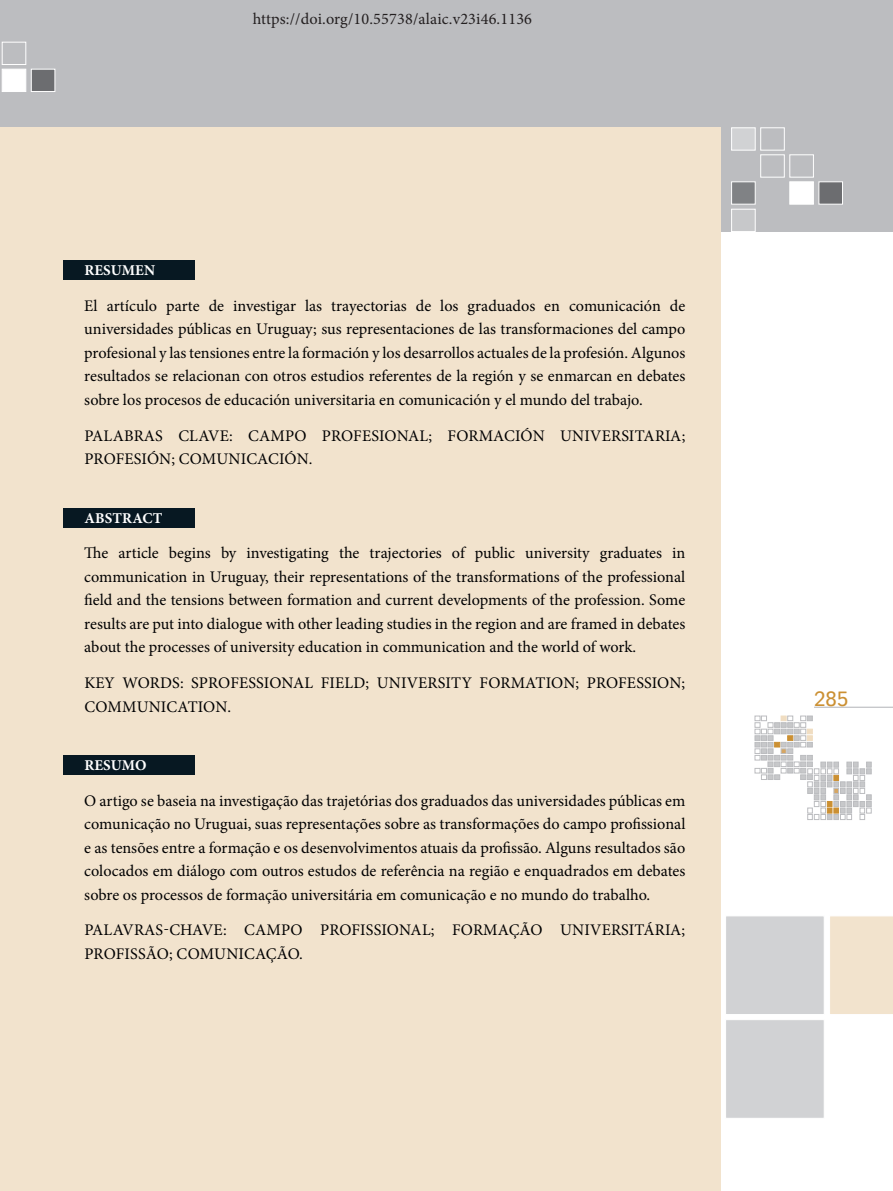
<style>
.page{position:relative;width:893px;height:1191px;background:#fff}
.page>*{position:absolute;margin:0;border:0;box-sizing:border-box;transform-origin:0 0}
.t1{font:21px "Istok Web";color:#cb9033}
.t2{font:16.2px/23.5px "Minion Pro";letter-spacing:.005em;color:#000001;text-align:justify}
.t3{font:16.2px "Minion Pro";letter-spacing:.01em;color:#231f20}
.t4{font:700 15px "Minion Pro";letter-spacing:.01em;color:#fff}
</style>
<div class="page">
<svg style="left:755px;top:716px;width:116px;height:103px"></svg>
<hr style="left:814px;top:707px;width:79px;height:1px;background:#b2b3b7">
<div style="left:0;top:0;width:893px;height:232px;background:#bcbdc0"></div>
<div style="left:725px;top:915px;width:100px;height:100px;background:#d1d2d4;border:1px solid #fff"></div>
<div style="left:830px;top:916px;width:63px;height:98px;background:#f2e3cd"></div>
<div style="left:731px;top:182px;width:24px;height:22px;background:#808285"></div>
<div style="left:790px;top:182px;width:24px;height:22px;background:#fff"></div>
<div style="left:819px;top:182px;width:24px;height:22px;background:#6c6d70"></div>
<div style="left:760px;top:155px;width:24px;height:22px;border:1px solid #fff"></div>
<div style="left:790px;top:155px;width:24px;height:22px;border:1px solid #fff"></div>
<div style="left:731px;top:128px;width:24px;height:22px;background:#d1d2d4;border:1px solid #fff"></div>
<div style="left:760px;top:128px;width:24px;height:22px;border:1px solid #fff"></div>
<div style="left:731px;top:209px;width:24px;height:23px;background:#c7c8ca;border:1px solid #fff"></div>
<div style="left:2px;top:69px;width:24px;height:23px;background:#fff"></div>
<div style="left:31px;top:69px;width:24px;height:23px;background:#6c6d70;border:1px solid #fff"></div>
<div style="left:2px;top:42px;width:24px;height:23px;border:1px solid #fff"></div>
<div style="left:725px;top:1019px;width:100px;height:99px;background:#d1d2d4;border:1px solid #fff"></div>
<div style="left:0;top:128px;width:721px;height:1063px;background:#f2e3cd"></div>
<div style="left:63px;top:260px;width:131px;height:20px;background:#071822"></div>
<div style="left:64px;top:508px;width:131px;height:20px;background:#071822"></div>
<div style="left:63px;top:755px;width:131px;height:20px;background:#071822"></div>
<p class="t3" style="left:253px;top:8px;width:281px">https://doi.org/10.55738/alaic.v23i46.1136</p>
<p class="t4" style="left:84px;top:260px;width:72px">RESUMEN</p>
<p class="t2" style="left:84px;top:294px;width:603px">El artículo parte de investigar las trayectorias de los graduados en comunicación de universidades públicas en Uruguay; sus representaciones de las transformaciones del campo profesional y las tensiones entre la formación y los desarrollos actuales de la profesión. Algunos resultados se relacionan con otros estudios referentes de la región y se enmarcan en debates sobre los procesos de educación universitaria en comunicación y el mundo del trabajo.</p>
<p class="t2" style="left:84px;top:423px;width:602px">PALABRAS CLAVE: CAMPO PROFESIONAL; FORMACIÓN UNIVERSITARIA;<br>PROFESIÓN; COMUNICACIÓN.</p>
<p class="t4" style="left:84px;top:507px;width:80px">ABSTRACT</p>
<p class="t2" style="left:84px;top:541px;width:603px">The article begins by investigating the trajectories of public university graduates in communication in Uruguay, their representations of the transformations of the professional field and the tensions between formation and current developments of the profession. Some results are put into dialogue with other leading studies in the region and are framed in debates about the processes of university education in communication and the world of work.</p>
<p class="t2" style="left:84px;top:671px;width:602px">KEY WORDS: SPROFESSIONAL FIELD; UNIVERSITY FORMATION; PROFESSION;<br>COMMUNICATION.</p>
<p class="t4" style="left:84px;top:754px;width:64px">RESUMO</p>
<p class="t2" style="left:84px;top:788px;width:603px">O artigo se baseia na investigação das trajetórias dos graduados das universidades públicas em comunicação no Uruguai, suas representações sobre as transformações do campo profissional e as tensões entre a formação e os desenvolvimentos atuais da profissão. Alguns resultados são colocados em diálogo com outros estudos de referência na região e enquadrados em debates sobre os processos de formação universitária em comunicação e no mundo do trabalho.</p>
<p class="t2" style="left:84px;top:918px;width:602px">PALAVRAS-CHAVE: CAMPO PROFISSIONAL; FORMAÇÃO UNIVERSITÁRIA;<br>PROFISSÃO; COMUNICAÇÃO.</p>
<p class="t1" style="left:814px;top:685px;width:36px">285</p>
</div>
